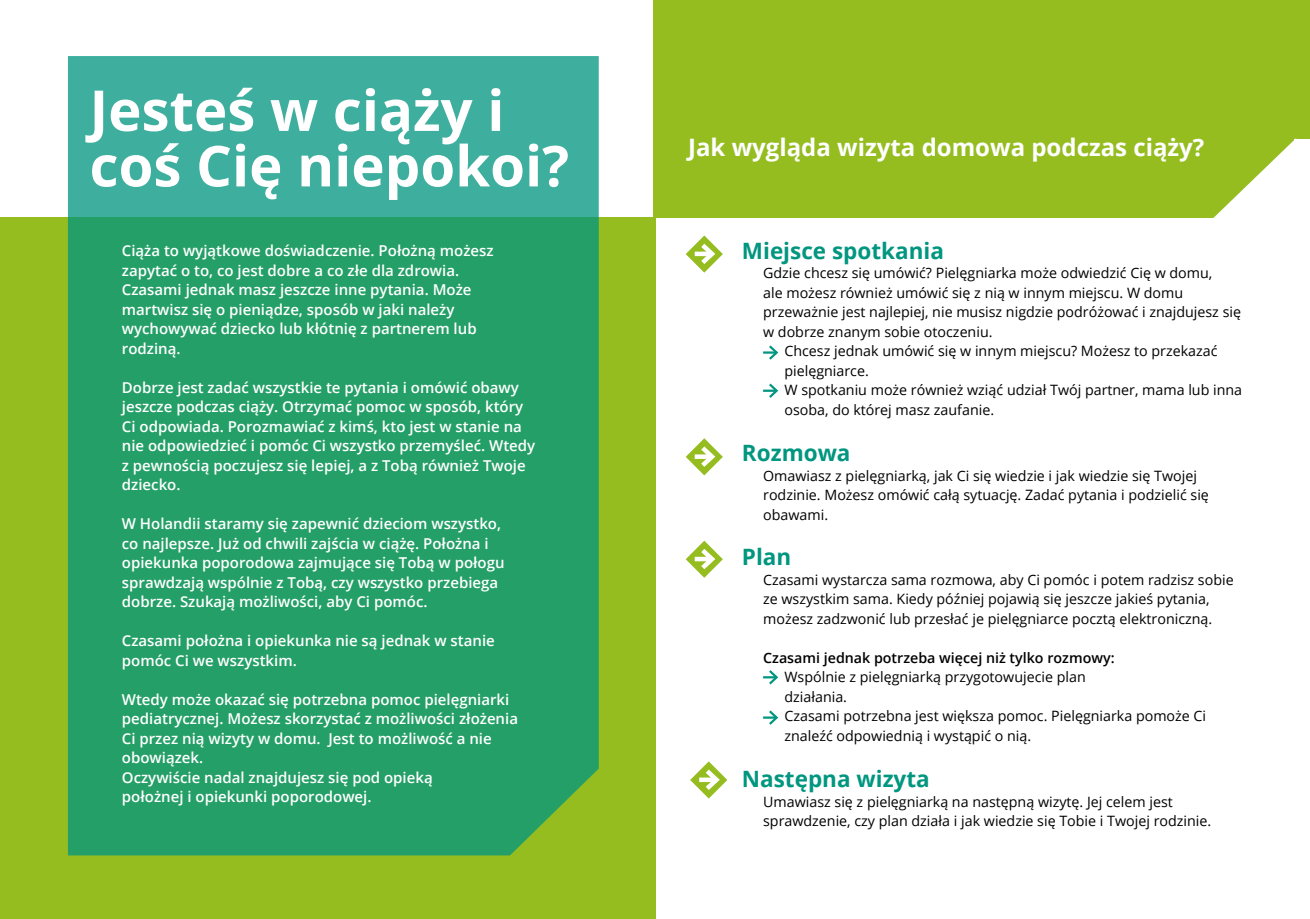
<style>
.page{position:relative;width:1310px;height:919px;background:#fff}
.page>*{position:absolute;margin:0;border:0;box-sizing:border-box;transform-origin:0 0}
.Hoofdstukkop{font:700 56.4px/55.5px "Open Sans";color:#fff}
.Hoofdstukkop-2{font:700 24px "Open Sans";color:#fff}
.Hoofdstukkop-3{font:700 22.5px "Open Sans";color:#00967f}
.t1{font:600 15px/19.5px "Open Sans";color:#fff}
.t2{font:14.25px/19.5px "Open Sans";color:#000}
.t3{font:600 14.25px "Open Sans";color:#000}
</style>
<div class="page">
<div style="left:0;top:217px;width:655px;height:701px;background:#95bd20"></div>
<svg style="left:68px;top:56px;width:531px;height:799px;background:#2aa271"></svg>
<svg style="left:686px;top:235px;width:37px;height:37px"></svg>
<svg style="left:686px;top:438px;width:37px;height:37px"></svg>
<svg style="left:686px;top:540px;width:37px;height:37px"></svg>
<svg style="left:690px;top:761px;width:37px;height:37px"></svg>
<svg style="left:763px;top:345px;width:16px;height:15px"></svg>
<svg style="left:763px;top:383px;width:16px;height:15px"></svg>
<div style="left:654px;top:0;width:656px;height:217px;background:#95bd20"></div>
<svg style="left:1208px;top:138px;width:88px;height:80px"></svg>
<div style="left:1294px;top:139px;width:16px;height:110px;background:#fff"></div>
<svg style="left:763px;top:670px;width:16px;height:15px"></svg>
<svg style="left:763px;top:710px;width:16px;height:15px"></svg>
<p class="Hoofdstukkop" style="left:90px;top:81px;width:481px">Jesteś w ciąży i coś Cię niepokoi?</p>
<p class="t1" style="left:122px;top:240px;width:373px">Ciąża to wyjątkowe doświadczenie. Położną możesz</p>
<p class="t1" style="left:122px;top:260px;width:339px">zapytać o to, co jest dobre a co złe dla zdrowia.</p>
<p class="t1" style="left:122px;top:279px;width:351px">Czasami jednak masz jeszcze inne pytania. Może</p>
<p class="t1" style="left:122px;top:299px;width:334px">martwisz się o pieniądze, sposób w jaki należy</p>
<p class="t1" style="left:122px;top:318px;width:356px">wychowywać dziecko lub kłótnię z partnerem lub</p>
<p class="t1" style="left:122px;top:338px;width:60px">rodziną.</p>
<p class="t1" style="left:122px;top:377px;width:415px">Dobrze jest zadać wszystkie te pytania i omówić obawy jeszcze podczas ciąży. Otrzymać pomoc w sposób, który Ci odpowiada. Porozmawiać z kimś, kto jest w stanie na nie odpowiedzieć i pomóc Ci wszystko przemyśleć. Wtedy z pewnością poczujesz się lepiej, a z Tobą również Twoje dziecko.</p>
<p class="t1" style="left:122px;top:513px;width:381px">W Holandii staramy się zapewnić dzieciom wszystko,</p>
<p class="t1" style="left:122px;top:533px;width:368px">co najlepsze. Już od chwili zajścia w ciążę. Położna i</p>
<p class="t1" style="left:122px;top:552px;width:384px">opiekunka poporodowa zajmujące się Tobą w połogu sprawdzają wspólnie z Tobą, czy wszystko przebiega</p>
<p class="t1" style="left:122px;top:591px;width:307px">dobrze. Szukają możliwości, aby Ci pomóc.</p>
<p class="t1" style="left:122px;top:630px;width:374px">Czasami położna i opiekunka nie są jednak w stanie</p>
<p class="t1" style="left:122px;top:650px;width:176px">pomóc Ci we wszystkim.</p>
<p class="t1" style="left:122px;top:689px;width:398px">Wtedy może okazać się potrzebna pomoc pielęgniarki pediatrycznej. Możesz skorzystać z możliwości złożenia</p>
<p class="t1" style="left:122px;top:728px;width:371px">Ci przez nią wizyty w domu. Jest to możliwość a nie</p>
<p class="t1" style="left:122px;top:747px;width:83px">obowiązek.</p>
<p class="t1" style="left:122px;top:767px;width:312px">Oczywiście nadal znajdujesz się pod opieką</p>
<p class="t1" style="left:122px;top:786px;width:251px">położnej i opiekunki poporodowej.</p>
<p class="Hoofdstukkop-2" style="left:688px;top:131px;width:518px">Jak wygląda wizyta domowa podczas ciąży?</p>
<p class="Hoofdstukkop-3" style="left:742px;top:234px;width:204px">Miejsce spotkania</p>
<p class="t2" style="left:763px;top:263px;width:451px">Gdzie chcesz się umówić? Pielęgniarka może odwiedzić Cię w domu,</p>
<p class="t2" style="left:763px;top:282px;width:421px">ale możesz również umówić się z nią w innym miejscu. W domu</p>
<p class="t2" style="left:763px;top:302px;width:479px">przeważnie jest najlepiej, nie musisz nigdzie podróżować i znajdujesz się</p>
<p class="t2" style="left:763px;top:321px;width:231px">w dobrze znanym sobie otoczeniu.</p>
<p class="t2" style="left:784px;top:341px;width:435px">Chcesz jednak umówić się w innym miejscu? Możesz to przekazać pielęgniarce.</p>
<p class="t2" style="left:784px;top:380px;width:459px">W spotkaniu może również wziąć udział Twój partner, mama lub inna osoba, do której masz zaufanie.</p>
<p class="Hoofdstukkop-3" style="left:742px;top:437px;width:110px">Rozmowa</p>
<p class="t2" style="left:763px;top:465px;width:435px">Omawiasz z pielęgniarką, jak Ci się wiedzie i jak wiedzie się Twojej</p>
<p class="t2" style="left:763px;top:485px;width:447px">rodzinie. Możesz omówić całą sytuację. Zadać pytania i podzielić się</p>
<p class="t2" style="left:763px;top:504px;width:66px">obawami.</p>
<p class="Hoofdstukkop-3" style="left:742px;top:541px;width:51px">Plan</p>
<p class="t2" style="left:763px;top:569px;width:472px">Czasami wystarcza sama rozmowa, aby Ci pomóc i potem radzisz sobie</p>
<p class="t2" style="left:763px;top:588px;width:448px">ze wszystkim sama. Kiedy później pojawią się jeszcze jakieś pytania,</p>
<p class="t2" style="left:763px;top:608px;width:451px">możesz zadzwonić lub przesłać je pielęgniarce pocztą elektroniczną.</p>
<p class="t3" style="left:763px;top:647px;width:353px">Czasami jednak potrzeba więcej niż tylko rozmowy:</p>
<p class="t2" style="left:784px;top:666px;width:303px">Wspólnie z pielęgniarką przygotowujecie plan</p>
<p class="t2" style="left:784px;top:686px;width:64px">działania.</p>
<p class="t2" style="left:784px;top:705px;width:423px">Czasami potrzebna jest większa pomoc. Pielęgniarka pomoże Ci</p>
<p class="t2" style="left:784px;top:725px;width:248px">znaleźć odpowiednią i wystąpić o nią.</p>
<p class="Hoofdstukkop-3" style="left:742px;top:763px;width:189px">Następna wizyta</p>
<p class="t2" style="left:763px;top:791px;width:411px">Umawiasz się z pielęgniarką na następną wizytę. Jej celem jest</p>
<p class="t2" style="left:763px;top:810px;width:450px">sprawdzenie, czy plan działa i jak wiedzie się Tobie i Twojej rodzinie.</p>
</div>
